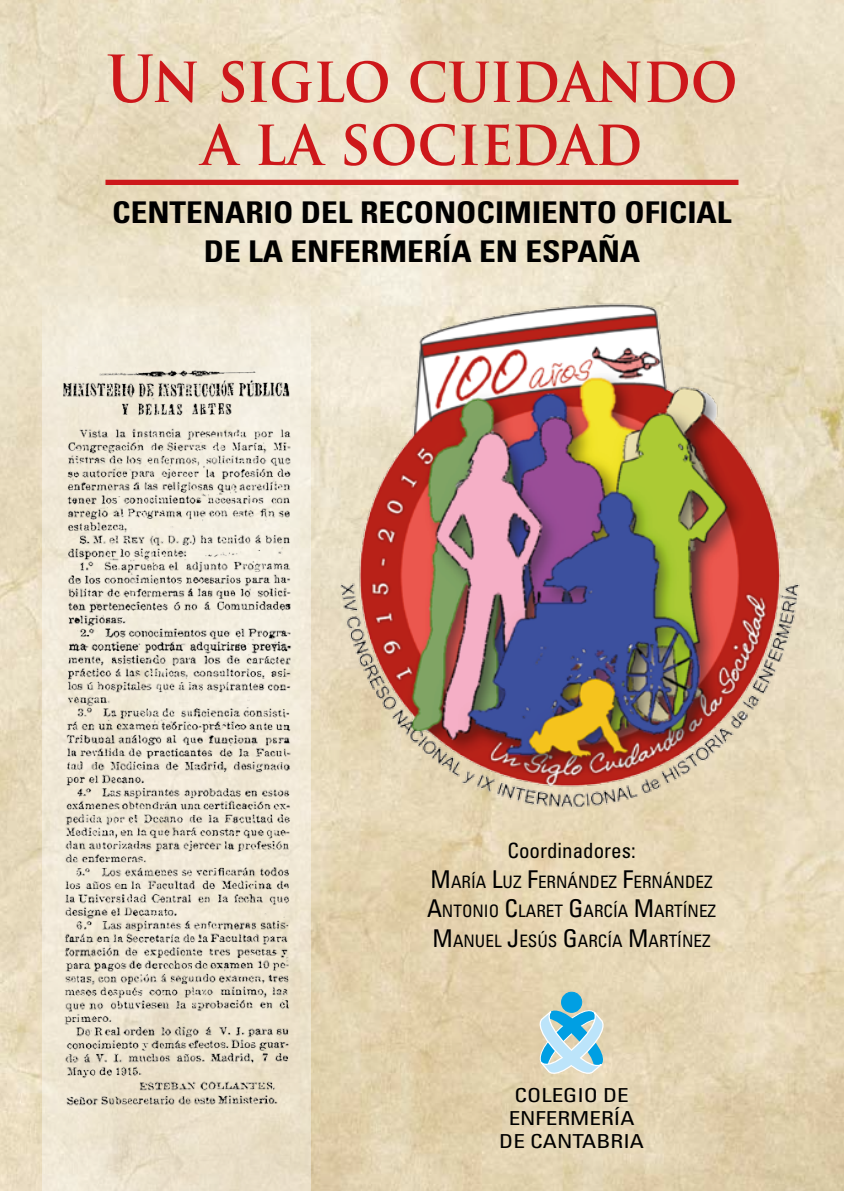
<style>
.page{position:relative;width:844px;height:1191px;background:#fff}
.page>*{position:absolute;margin:0;border:0;box-sizing:border-box;transform-origin:0 0}
.t1{font:700 63px/63px "Trajan Pro";color:#cd171a;text-align:center;scale:.9 1}
.t2{font:700 condensed 29.93px/38.5px "Univers";color:#000;text-align:center;scale:1.11 1}
.t3{font:condensed 21px "Univers";color:#000}
.t4{font:condensed 19.25px/23.1px "Univers";color:#000;text-align:center;scale:1.2 1}
.t5{font:condensed 17.15px/29.4px "Univers";color:#000;text-align:center}
.s1{font-size:24.5px}
</style>
<div class="page">
<img style="left:0;top:0;width:843px;height:1191px">
<svg style="left:42px;top:278px;width:268px;height:913px;background:#eee6d2"></svg>
<div style="left:561px;top:992px;width:20px;height:20px;background:#009fe3;border-radius:50%"></div>
<div style="left:561px;top:991px;width:21px;height:21px;border:1px solid #009fe3;border-radius:50%"></div>
<svg style="left:532px;top:1003px;width:79px;height:78px;background:#accfd2"></svg>
<img style="left:319px;top:295px;width:490px;height:531px">
<div style="left:105px;top:180px;width:633px;height:5px;background:#cd171a"></div>
<img style="left:59px;top:362px;width:235px;height:749px">
<h1 class="t1" style="left:106px;top:48px;width:702px">Un siglo cuidando a la sociedad</h1>
<h2 class="t2" style="left:112px;top:193px;width:559px">CENTENARIO DEL RECONOCIMIENTO OFICIAL<br>DE LA ENFERMERÍA EN ESPAÑA</h2>
<p class="t3" style="left:507px;top:837px;width:130px">Coordinadores:</p>
<p class="t5" style="left:427px;top:866px;width:290px"><span class="s1">M</span>ARÍA <span class="s1">L</span>UZ <span class="s1">F</span>ERNÁNDEZ <span class="s1">F</span>ERNÁNDEZ<br><span class="s1">A</span>NTONIO <span class="s1">C</span>LARET <span class="s1">G</span>ARCÍA <span class="s1">M</span>ARTÍNEZ<br><span class="s1">M</span>ANUEL <span class="s1">J</span>ESÚS <span class="s1">G</span>ARCÍA <span class="s1">M</span>ARTÍNEZ</p>
<p class="t4" style="left:499px;top:1083px;width:122px">COLEGIO DE<br>ENFERMERÍA<br>DE CANTABRIA</p>
</div>
